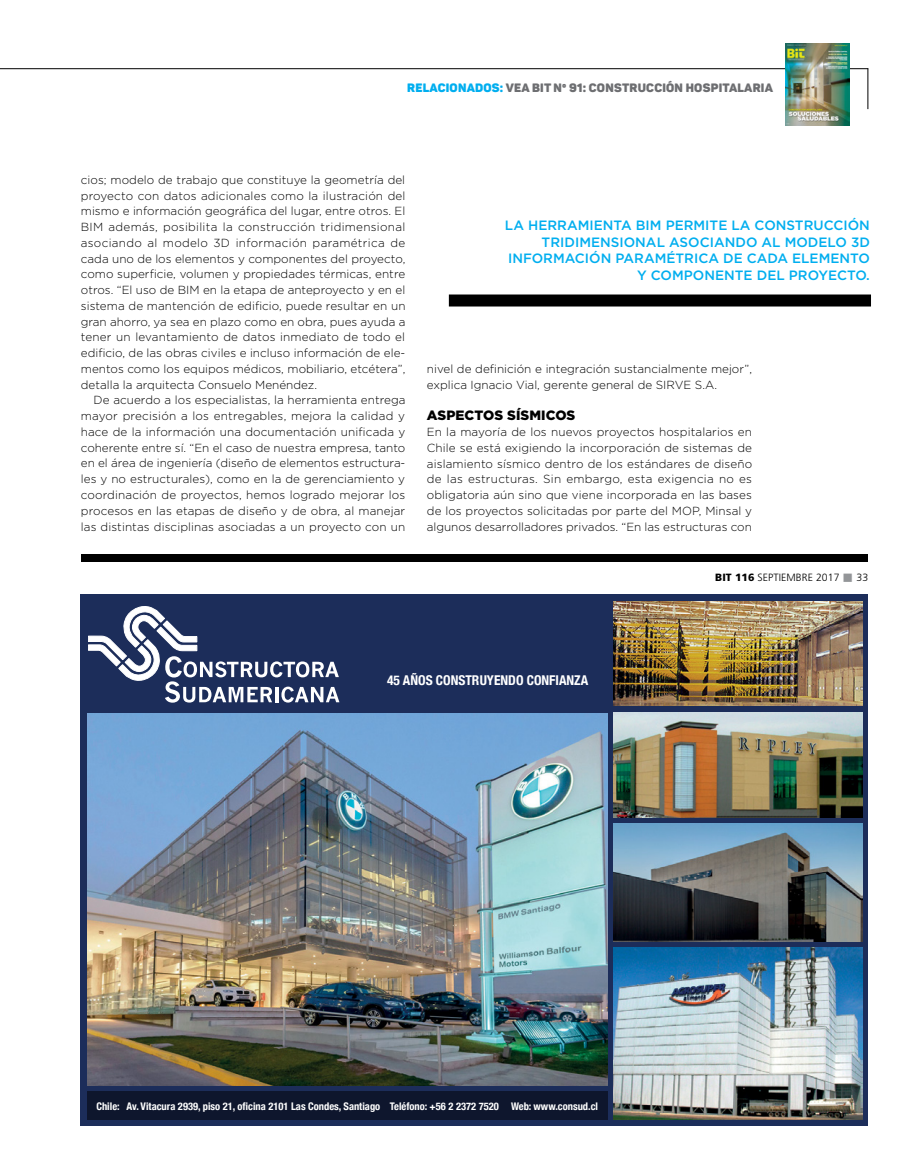
<style>
.page{position:relative;width:915px;height:1170px;background:#fff}
.page>*{position:absolute;margin:0;border:0;box-sizing:border-box;transform-origin:0 0}
.t1{font:500 13.5px/16.5px "Gotham";color:#00aeef;text-align:right}
.t2{font:700 condensed 13.5px "Helvetica Neue";color:#fff}
.t3{font:900 13.5px "Gotham";letter-spacing:.005em;color:#000}
.t4{font:12px "Panton Black Caps";letter-spacing:.02em;color:#6d6e71}
.t5{font:300 11.7px/15.8px "Gotham";color:#000;text-align:justify}
.t6{font:700 condensed 10.5px "Helvetica Neue";color:#fff}
.t7{font:300 10.5px "Frutiger";letter-spacing:.005em;color:#000}
.s1{color:#00aeef}
.s2{font-weight:900}
.s3{color:#939598}
</style>
<div class="page">
<div style="left:81px;top:554px;width:786px;height:8px;background:#000"></div>
<hr style="left:0;top:68px;width:867px;height:1px;background:#000">
<hr style="left:867px;top:68px;width:1px;height:41px;background:#000">
<img style="left:785px;top:43px;width:64px;height:82px">
<div style="left:448px;top:294px;width:422px;height:12px;background:#000"></div>
<div style="left:80px;top:594px;width:787px;height:532px;background:#1c2d5a"></div>
<img style="left:613px;top:601px;width:248px;height:104px">
<img style="left:613px;top:712px;width:248px;height:105px">
<img style="left:613px;top:823px;width:248px;height:118px">
<img style="left:613px;top:947px;width:248px;height:172px">
<img style="left:87px;top:713px;width:520px;height:371px">
<svg style="left:88px;top:606px;width:251px;height:96px"></svg>
<div style="left:87px;top:1090px;width:520px;height:29px;background:#0e162d"></div>
<p class="t4" style="left:407px;top:80px;width:367px"><span class="s1">RELACIONADOS:</span> VEA BIT Nº 91: CONSTRUCCIÓN HOSPITALARIA</p>
<p class="t5" style="left:81px;top:171px;width:326px">cios; modelo de trabajo que constituye la geometría del proyecto con datos adicionales como la ilustración del mismo e información geográfica del lugar, entre otros. El BI M además, posibilita la construcción tridimensional asociando al modelo 3D información paramétrica de cada uno de los elementos y componentes del proyecto, como superficie, volumen y propiedades térmicas, entre otros. “El uso de BI M en la etapa de anteproyecto y en el sistema de mantención de edificio, puede resultar en un gran ahorro, ya sea en plazo como en obra, pues ayuda a tener un levantamiento de datos inmediato de todo el edificio, de las obras civiles e incluso información de ele&shy;mentos como los equipos médicos, mobiliario, etcétera”, detalla la arquitecta Consuelo Menéndez.</p>
<p class="t5" style="left:81px;top:392px;width:326px;text-indent:13px">De acuerdo a los especialistas, la herramienta entrega mayor precisión a los entregables, mejora la calidad y hace de la información una documentación unificada y coherente entre sí. “En el caso de nuestra empresa, tanto en el área de ingeniería (diseño de elementos estructura&shy;les y no estructurales), como en la de gerenciamiento y coordinación de proyectos, hemos logrado mejorar los procesos en las etapas de diseño y de obra, al manejar las distintas disciplinas asociadas a un proyecto con un</p>
<p class="t1" style="left:505px;top:217px;width:366px">LA HERRAMIENTA BIM PERMITE LA CONSTRUCCIÓN TRIDIMENSIONAL ASOCIANDO AL MODELO 3D INFORMACIÓN PARAMÉTRICA DE CADA ELEMENTO Y COMPONENTE DEL PROYECTO.</p>
<p class="t5" style="left:427px;top:361px;width:326px">nivel de definición e integración sustancialmente mejor”, explica Ignacio Vial, gerente general de SIRVE</p>
<p class="t5" style="left:694px;top:376px;width:24px">S.A.</p>
<p class="t3" style="left:427px;top:406px;width:150px">ASPECTOS SÍSMICOS</p>
<p class="t5" style="left:427px;top:424px;width:327px">En la mayoría de los nuevos proyectos hospitalarios en Chile se está exigiendo la incorporación de sistemas de aislamiento sísmico dentro de los estándares de diseño de las estructuras. Sin embargo, esta exigencia no es obligatoria aún sino que viene incorporada en las bases de los proyectos solicitadas por parte del MOP, Minsal y algunos desarrolladores privados. “En las estructuras con</p>
<p class="t7" style="left:715px;top:571px;width:154px"><span class="s2">BIT 116</span> SEPTIEMBRE 2017 <span class="s3">■</span> 33</p>
<p class="t2" style="left:387px;top:669px;width:202px">45 años construyendo confianza</p>
<p class="t6" style="left:96px;top:1097px;width:503px">Chile: Av. Vitacura 2939, piso 21, oficina 2101 Las Condes, Santiago Teléfono: +56 2 2372 7520 Web: www.consud.cl</p>
</div>
